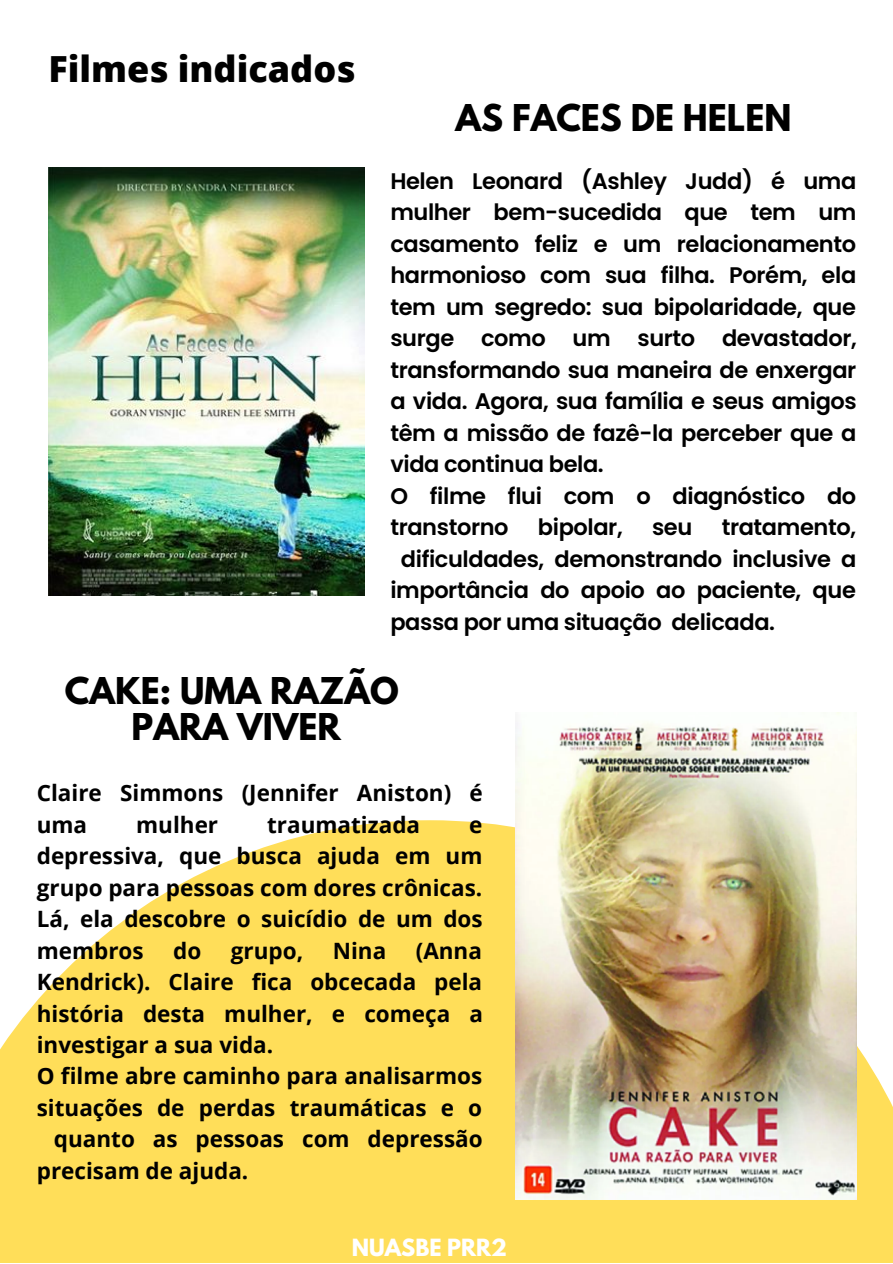
<style>
.page{position:relative;width:893px;height:1264px;background:#fff}
.page>*{position:absolute;margin:0;border:0;box-sizing:border-box;transform-origin:0 0}
.t1{font:800 36px "Open Sans";color:#000}
.t2{font:700 32.7px/36px "League Spartan";color:#000;text-align:center}
.t3{font:600 22.5px/31.5px "Poppins";letter-spacing:-.015em;color:#000}
.t4{font:700 22.5px/31.5px "Open Sans";color:#000}
.t5{font:700 21px "League Spartan";color:#fff}
</style>
<div class="page">
<svg style="left:0;top:820px;width:892px;height:442px;background:#fee271"></svg>
<img style="left:48px;top:167px;width:316px;height:428px">
<img style="left:516px;top:713px;width:340px;height:486px">
<h1 class="t1" style="left:48px;top:43px;width:308px">Filmes indicados</h1>
<h2 class="t2" style="left:455px;top:104px;width:337px">AS FACES DE HELEN</h2>
<p class="t3" style="left:390px;top:165px;width:468px">Helen Leonard (Ashley Judd) é uma mulher bem-sucedida que tem um casamento feliz e um relacionamento harmonioso com sua filha. Porém, ela tem um segredo: sua bipolaridade, que surge como um surto devastador, transformando sua maneira de enxergar a vida. Agora, sua família e seus amigos têm a missão de fazê-la perceber que a vida continua bela.<br>O filme flui com o diagnóstico do transtorno</p>
<p class="t3" style="left:538px;top:511px;width:86px">bipolar,</p>
<p class="t3" style="left:652px;top:511px;width:42px">seu</p>
<p class="t3" style="left:721px;top:511px;width:136px">tratamento,</p>
<p class="t3" style="left:401px;top:543px;width:457px">dificuldades, demonstrando inclusive a</p>
<p class="t3" style="left:390px;top:574px;width:467px">importância do apoio ao paciente, que</p>
<p class="t3" style="left:390px;top:606px;width:386px">passa por uma situação delicada.</p>
<h2 class="t2" style="left:65px;top:677px;width:335px">CAKE: UMA RAZÃO<br>PARA VIVER</h2>
<p class="t4" style="left:37px;top:776px;width:447px">Claire Simmons (Jennifer Aniston) é uma</p>
<p class="t4" style="left:136px;top:808px;width:83px">mulher</p>
<p class="t4" style="left:267px;top:808px;width:154px">traumatizada</p>
<p class="t4" style="left:37px;top:808px;width:447px;text-align:justify;text-indent:432px">e depressiva, que busca ajuda em um grupo para pessoas com dores crônicas.<br>Lá, ela descobre o suicídio de um dos membros</p>
<p class="t4" style="left:173px;top:934px;width:30px">do</p>
<p class="t4" style="left:231px;top:934px;width:74px">grupo,</p>
<p class="t4" style="left:333px;top:934px;width:55px">Nina</p>
<p class="t4" style="left:415px;top:934px;width:68px">(Anna</p>
<p class="t4" style="left:37px;top:965px;width:447px">Kendrick). Claire fica obcecada pela</p>
<p class="t4" style="left:37px;top:997px;width:448px">história desta mulher, e começa a</p>
<p class="t4" style="left:37px;top:1028px;width:238px">investigar a sua vida.</p>
<p class="t4" style="left:37px;top:1059px;width:447px">O filme abre caminho para analisarmos</p>
<p class="t4" style="left:37px;top:1091px;width:447px">situações de perdas traumáticas e o</p>
<p class="t4" style="left:54px;top:1122px;width:430px">quanto as pessoas com depressão</p>
<p class="t4" style="left:37px;top:1154px;width:213px">precisam de ajuda.</p>
<p class="t5" style="left:352px;top:1236px;width:157px">NUASBE PRR2</p>
</div>
